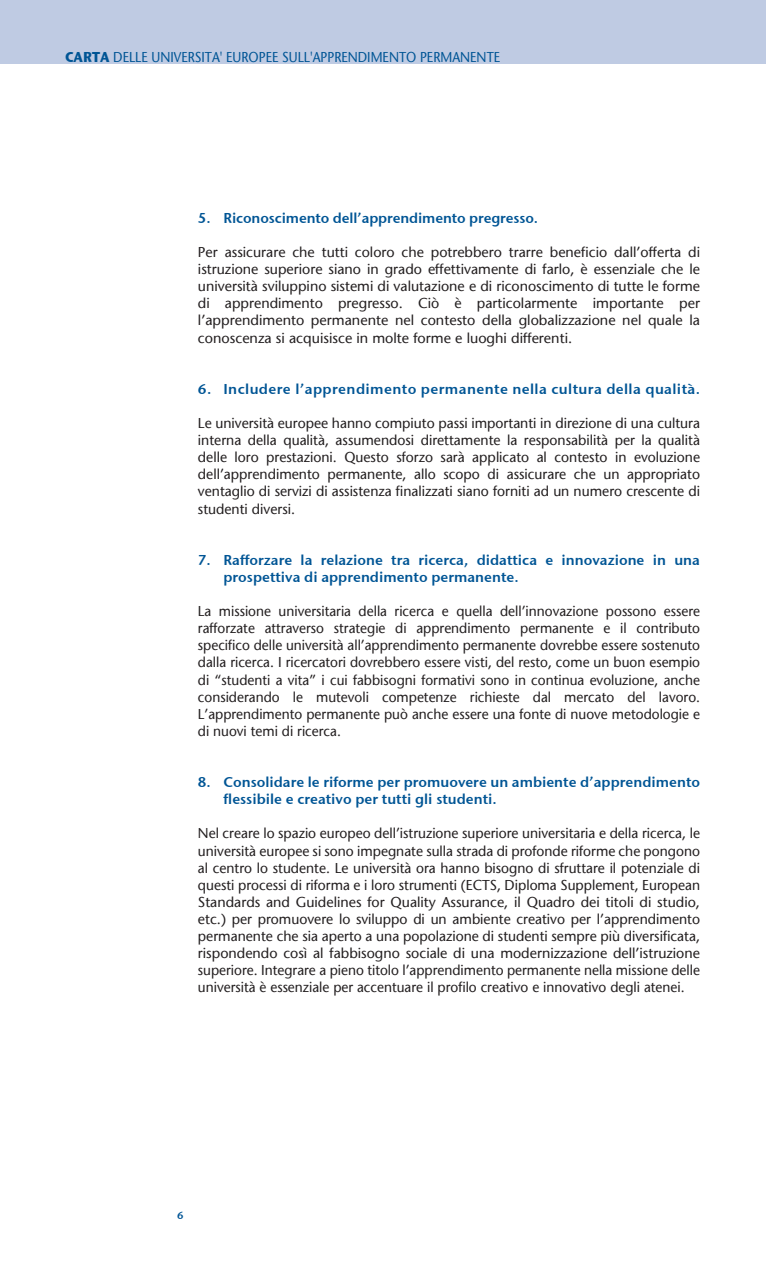
<style>
.page{position:relative;width:766px;height:1263px;background:#fff}
.page>*{position:absolute;margin:0;border:0;box-sizing:border-box;transform-origin:0 0}
.t1{font:14.25px/17.1px "Stone Sans";color:#231f20;text-align:justify}
.t2{font:14.25px/17.1px "Stone Sans";color:#231f20;text-align:justify;scale:.96 1}
.t3{font:14.25px/17.1px "Stone Sans Sem ITCTT Semi";color:#005595}
.t4{font:14.25px "Stone Sans Sem ITCTT Semi";letter-spacing:.025em;color:#005595}
.t5{font:14.25px "Stone Sans";color:#005595;scale:.9 1}
.t6{font:10.5px "Stone Sans Sem ITCTT Semi";color:#005595}
.s1{font-family:"Stone Sans ITC";font-weight:700}
</style>
<div class="page">
<div style="left:0;top:0;width:765px;height:64px;background:#bfcbe3"></div>
<p class="t5" style="left:65px;top:48px;width:485px"><span class="s1">CARTA</span> DELLE UNIVERSITA' EUROPEE SULL'APPRENDIMENTO PERMANENTE</p>
<p class="t3" style="left:198px;top:208px;width:341px">5. Riconoscimento dell’apprendimento pregresso.</p>
<p class="t1" style="left:198px;top:243px;width:503px">Per assicurare che tutti coloro che potrebbero trarre beneficio dall’offerta di istruzione superiore siano in grado effettivamente di farlo, è essenziale che le università sviluppino sistemi di valutazione e di riconoscimento di tutte le forme di apprendimento pregresso. Ciò è particolarmente importante per l’apprendimento permanente nel contesto della globalizzazione nel quale la conoscenza si acquisisce in molte forme e luoghi differenti.</p>
<p class="t4" style="left:198px;top:377px;width:503px">6. Includere l’apprendimento permanente nella cultura della qualità.</p>
<p class="t1" style="left:198px;top:414px;width:503px">Le università europee hanno compiuto passi importanti in direzione di una cultura interna della qualità, assumendosi direttamente la responsabilità per la qualità delle loro prestazioni. Questo sforzo sarà applicato al contesto in evoluzione dell’apprendimento permanente, allo scopo di assicurare che un appropriato ventaglio di servizi di assistenza finalizzati siano forniti ad un numero crescente di studenti diversi.</p>
<p class="t3" style="left:223px;top:550px;width:478px;text-indent:-26px">7. Rafforzare la relazione tra ricerca, didattica e innovazione in una prospettiva di apprendimento permanente.</p>
<p class="t2" style="left:198px;top:603px;width:524px">La missione universitaria della ricerca e quella dell’innovazione possono essere rafforzate attraverso strategie di apprendimento permanente e il contributo specifico delle università all’apprendimento permanente dovrebbe essere sostenuto dalla ricerca. I ricercatori dovrebbero essere visti, del resto, come un buon esempio di “studenti a vita” i cui fabbisogni formativi sono in continua evoluzione, anche considerando le mutevoli competenze richieste dal mercato del lavoro.<br>L’apprendimento permanente può anche essere una fonte di nuove metodologie e di nuovi temi di ricerca.</p>
<p class="t3" style="left:223px;top:772px;width:478px;text-indent:-26px">8. Consolidare le riforme per promuovere un ambiente d’apprendimento flessibile e creativo per tutti gli studenti.</p>
<p class="t1" style="left:198px;top:825px;width:503px">Nel creare lo spazio europeo dell’istruzione superiore universitaria e della ricerca, le università europee si sono impegnate sulla strada di profonde riforme che pongono al centro lo studente. Le università ora hanno bisogno di sfruttare il potenziale di questi processi di riforma e i loro strumenti (ECTS, Diploma Supplement, European Standards and Guidelines for Quality Assurance, il Quadro dei titoli di studio, etc.) per promuovere lo sviluppo di un ambiente creativo per l’apprendimento permanente che sia aperto a una popolazione di studenti sempre più diversificata, rispondendo così al fabbisogno sociale di una modernizzazione dell’istruzione superiore. Integrare a pieno titolo l’apprendimento permanente nella missione delle università è essenziale per accentuare il profilo creativo e innovativo degli atenei.</p>
<p class="t6" style="left:177px;top:1206px;width:8px">6</p>
</div>
